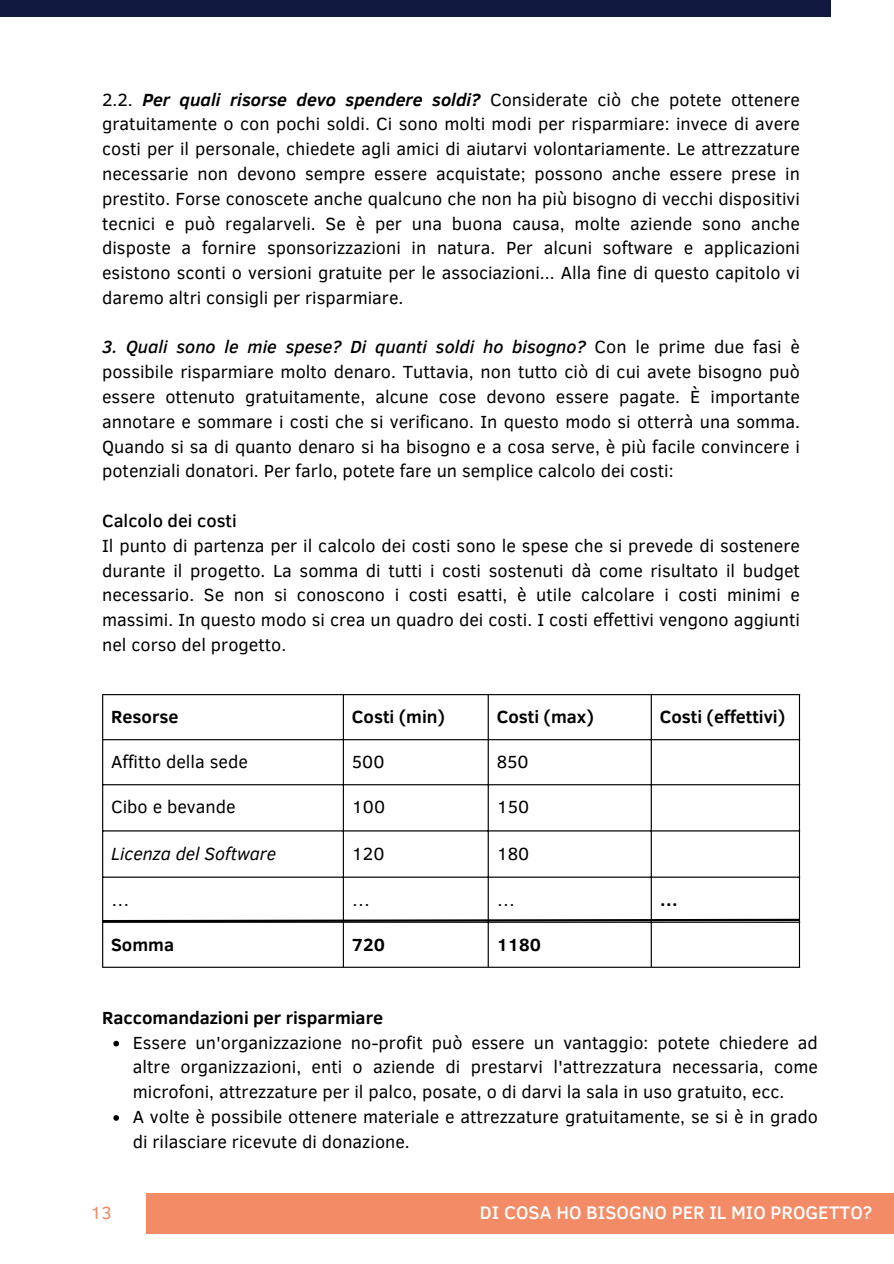
<style>
.page{position:relative;width:894px;height:1264px;background:#fff}
.page>*{position:absolute;margin:0;border:0;box-sizing:border-box;transform-origin:0 0}
.t1{font:500 18.6px "Clear Sans";color:#fff}
.t2{font:18px/24.8px "Clear Sans";color:#000;text-align:justify}
.t3{font:700 18px "Clear Sans";color:#000}
.t4{font:italic 18px "Clear Sans";color:#000}
.t5{font:500 18px "Clear Sans";color:#000}
.t6{font:18px "Clear Sans";color:#f28b66}
.s1{font-weight:700;font-style:italic}
.s2{font-weight:500;font-style:italic}
</style>
<div class="page">
<div style="left:0;top:0;width:830px;height:17px;background:#121940"></div>
<div style="left:146px;top:1192px;width:747px;height:41px;background:#f28b66"></div>
<hr style="left:102px;top:695px;width:1px;height:271px;background:#000">
<hr style="left:343px;top:695px;width:1px;height:271px;background:#000">
<hr style="left:487px;top:695px;width:1px;height:271px;background:#000">
<hr style="left:650px;top:695px;width:1px;height:271px;background:#000">
<hr style="left:798px;top:695px;width:1px;height:271px;background:#000">
<hr style="left:102px;top:694px;width:697px;height:1px;background:#000">
<hr style="left:102px;top:739px;width:697px;height:1px;background:#000">
<hr style="left:102px;top:784px;width:697px;height:1px;background:#000">
<hr style="left:102px;top:830px;width:697px;height:1px;background:#000">
<hr style="left:102px;top:876px;width:697px;height:1px;background:#000">
<hr style="left:102px;top:966px;width:697px;height:1px;background:#000">
<svg style="left:113px;top:1040px;width:6px;height:6px"></svg>
<svg style="left:113px;top:1115px;width:6px;height:5px"></svg>
<svg style="left:102px;top:917px;width:699px;height:6px"></svg>
<p class="t2" style="left:102px;top:87px;width:699px">2.2. <span class="s1">Per quali risorse devo spendere soldi?</span> Considerate ciò che potete ottenere gratuitamente o con pochi soldi. Ci sono molti modi per risparmiare: invece di avere costi per il personale, chiedete agli amici di aiutarvi volontariamente. Le attrezzature necessarie non devono sempre essere acquistate; possono anche essere prese in prestito. Forse conoscete anche qualcuno che non ha più bisogno di vecchi dispositivi tecnici e può regalarveli. Se è per una buona causa, molte aziende sono anche disposte a fornire sponsorizzazioni in natura. Per alcuni software e applicazioni esistono sconti o versioni gratuite per le associazioni... Alla fine di questo capitolo vi daremo altri consigli per risparmiare.</p>
<p class="t2" style="left:102px;top:335px;width:699px"><span class="s2">3. Quali sono le mie spese? Di quanti soldi ho bisogno?</span> Con le prime due fasi è possibile risparmiare molto denaro. Tuttavia, non tutto ciò di cui avete bisogno può essere ottenuto gratuitamente, alcune cose devono essere pagate. È importante annotare e sommare i costi che si verificano. In questo modo si otterrà una somma.<br>Quando si sa di quanto denaro si ha bisogno e a cosa serve, è più facile convincere i potenziali donatori. Per farlo, potete fare un semplice calcolo dei costi:</p>
<p class="t5" style="left:102px;top:508px;width:136px">Calcolo dei costi</p>
<p class="t2" style="left:102px;top:533px;width:699px">Il punto di partenza per il calcolo dei costi sono le spese che si prevede di sostenere durante il progetto. La somma di tutti i costi sostenuti dà come risultato il budget necessario. Se non si conoscono i costi esatti, è utile calcolare i costi minimi e massimi. In questo modo si crea un quadro dei costi. I costi effettivi vengono aggiunti nel corso del progetto.</p>
<p class="t3" style="left:111px;top:704px;width:69px">Resorse</p>
<p class="t3" style="left:352px;top:704px;width:95px">Costi (min)</p>
<p class="t3" style="left:496px;top:704px;width:99px">Costi (max)</p>
<p class="t3" style="left:659px;top:704px;width:127px">Costi (effettivi)</p>
<p class="t2" style="left:111px;top:749px;width:138px">Affitto della sede</p>
<p class="t2" style="left:352px;top:749px;width:34px">500</p>
<p class="t2" style="left:496px;top:749px;width:34px">850</p>
<p class="t2" style="left:111px;top:794px;width:126px">Cibo e bevande</p>
<p class="t2" style="left:352px;top:794px;width:35px">100</p>
<p class="t2" style="left:496px;top:794px;width:34px">150</p>
<p class="t4" style="left:111px;top:841px;width:166px">Licenza del Software</p>
<p class="t2" style="left:352px;top:841px;width:34px">120</p>
<p class="t2" style="left:496px;top:841px;width:34px">180</p>
<p class="t2" style="left:111px;top:887px;width:20px">…</p>
<p class="t2" style="left:352px;top:887px;width:20px">…</p>
<p class="t2" style="left:496px;top:887px;width:20px">…</p>
<p class="t3" style="left:659px;top:886px;width:20px">…</p>
<p class="t3" style="left:111px;top:931px;width:64px">Somma</p>
<p class="t3" style="left:352px;top:931px;width:35px">720</p>
<p class="t3" style="left:496px;top:931px;width:46px">1180</p>
<p class="t3" style="left:102px;top:1004px;width:282px">Raccomandazioni per risparmiare</p>
<p class="t2" style="left:133px;top:1029px;width:686px;text-align:left">Essere un'organizzazione no-profit può essere un vantaggio: potete chiedere ad altre organizzazioni, enti o aziende di prestarvi l'attrezzatura necessaria, come microfoni, attrezzature per il palco, posate, o di darvi la sala in uso gratuito, ecc.<br>A volte è possibile ottenere materiale e attrezzature gratuitamente, se si è in grado di rilasciare ricevute di donazione.</p>
<p class="t6" style="left:90px;top:1200px;width:23px">13</p>
<p class="t1" style="left:480px;top:1199px;width:394px">DI COSA HO BISOGNO PER IL MIO PROGETTO?</p>
</div>
